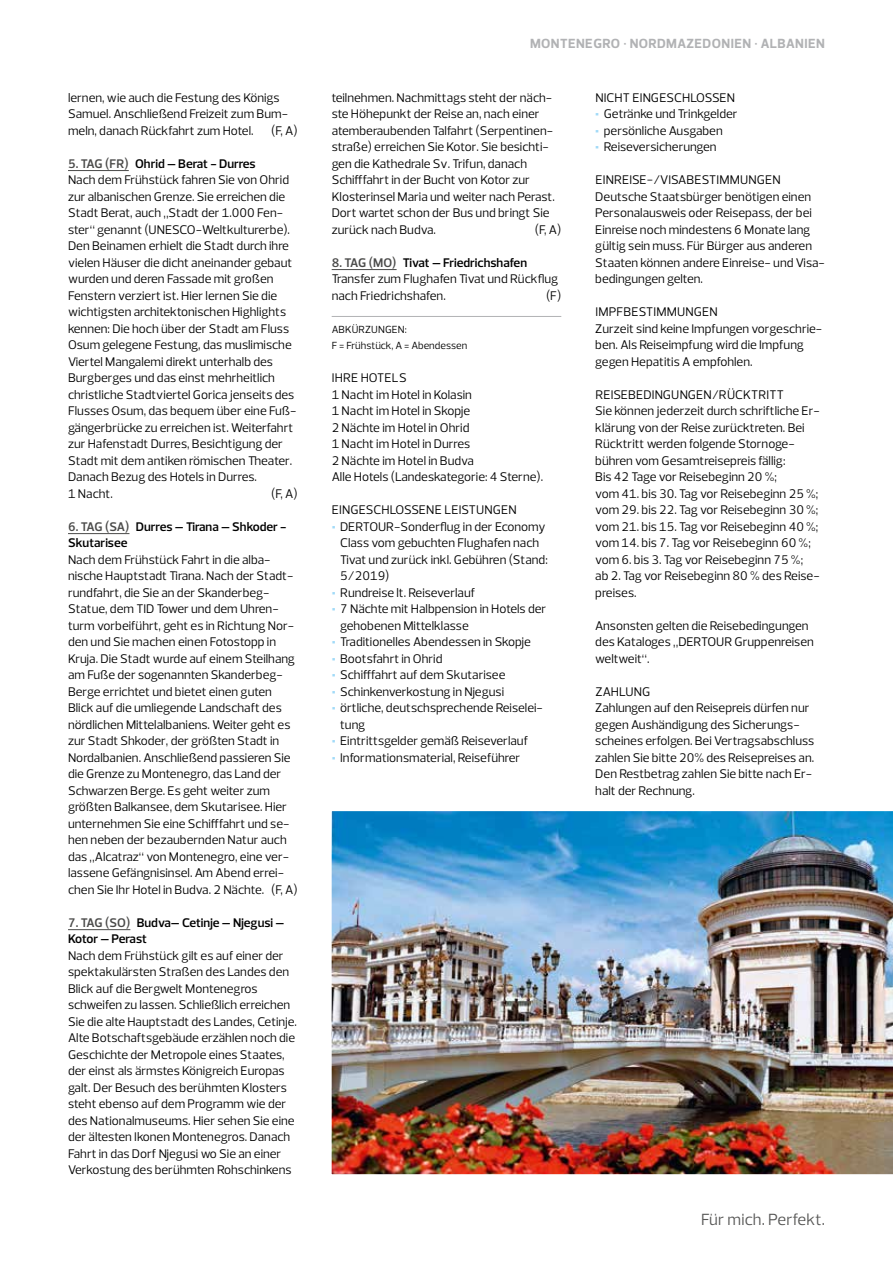
<style>
.page{position:relative;width:893px;height:1263px;background:#fff}
.page>*{position:absolute;margin:0;border:0;box-sizing:border-box;transform-origin:0 0}
.t1{font:16.5px "Prelo";letter-spacing:.01em;color:#575756}
.t2{font:700 13.5px "Prelo";letter-spacing:.035em;color:#b1b2b4}
.t3{font:12.75px/16.5px "Prelo";color:#000}
.t4{font:600 12.75px/16.5px "Prelo";color:#000}
.t5{font:10.5px/16.5px "Prelo";color:#000}
.s1{font-weight:600;color:#4a4a49}
.s2{font-weight:600}
.s3{color:#4a4a49}
.s4{font-weight:900;font-size:15px;color:#a1daf8}
</style>
<div class="page">
<img style="left:331px;top:811px;width:562px;height:364px">
<hr style="left:68px;top:170px;width:61px;height:1px;background:#4a4a49">
<hr style="left:68px;top:533px;width:61px;height:1px;background:#4a4a49">
<hr style="left:68px;top:929px;width:62px;height:1px;background:#4a4a49">
<hr style="left:332px;top:269px;width:65px;height:1px;background:#4a4a49">
<hr style="left:332px;top:316px;width:229px;height:1px;background:#b1b2b4">
<p class="t3" style="left:68px;top:89px;width:221px">lernen, wie auch die Festung des Königs<br>Samuel. Anschließend Freizeit zum Bum&shy;meln, danach Rückfahrt zum Hotel.</p>
<p class="t3" style="left:271px;top:122px;width:28px">(F, A)</p>
<p class="t3" style="left:68px;top:155px;width:230px"><span class="s1">5. TAG (FR)</span> <span class="s2">Ohrid – Berat - Durres<br></span>Nach dem Frühstück fahren Sie von Ohrid zur albanischen Grenze. Sie erreichen die Stadt Berat, auch „Stadt der 1.000 Fen&shy;ster“ genannt (UNESCO-Weltkulturerbe).<br>Den Beinamen erhielt die Stadt durch ihre vielen Häuser die dicht aneinander gebaut wurden und deren Fassade mit großen Fenstern verziert ist. Hier lernen Sie die wichtigsten architektonischen Highlights kennen: Die hoch über der Stadt am Fluss Osum gelegene Festung, das muslimische Viertel Mangalemi direkt unterhalb des Burgberges und das einst mehrheitlich christliche Stadtviertel Gorica jenseits des Flusses Osum, das bequem über eine Fuß&shy;gängerbrücke zu erreichen ist. Weiterfahrt zur Hafenstadt Durres, Besichtigung der Stadt mit dem antiken römischen Theater.<br>Danach Bezug des Hotels in Durres.<br>1 Nacht.</p>
<p class="t3" style="left:271px;top:485px;width:28px">(F, A)</p>
<p class="t4" style="left:68px;top:518px;width:220px"><span class="s3">6. TAG (SA)</span> Durres – Tirana – Shkoder -<br>Skutarisee</p>
<p class="t3" style="left:68px;top:551px;width:231px">Nach dem Frühstück Fahrt in die alba&shy;nische Hauptstadt Tirana. Nach der Stadt&shy;rundfahrt, die Sie an der Skanderbeg-Statue, dem TID Tower und dem Uhren&shy;turm vorbeiführt, geht es in Richtung Nor&shy;den und Sie machen einen Fotostopp in Kruja. Die Stadt wurde auf einem Steilhang am Fuße der sogenannten Skanderbeg-Berge errichtet und bietet einen guten Blick auf die umliegende Landschaft des nördlichen Mittelalbaniens. Weiter geht es zur Stadt Shkoder, der größten Stadt in Nordalbanien. Anschließend passieren Sie die Grenze zu Montenegro, das Land der Schwarzen Berge. Es geht weiter zum größten Balkansee, dem Skutarisee. Hier unternehmen Sie eine Schifffahrt und se&shy;hen neben der bezaubernden Natur auch das „Alcatraz“ von Montenegro, eine ver&shy;lassene Gefängnisinsel. Am Abend errei&shy;chen Sie Ihr Hotel in Budva. 2 Nächte. (F, A)</p>
<p class="t4" style="left:68px;top:914px;width:218px"><span class="s3">7. TAG (SO)</span> Budva– Cetinje – Njegusi –<br>Kotor – Perast</p>
<p class="t3" style="left:68px;top:947px;width:230px">Nach dem Frühstück gilt es auf einer der spektakulärsten Straßen des Landes den Blick auf die Bergwelt Montenegros schweifen zu lassen. Schließlich erreichen Sie die alte Hauptstadt des Landes, Cetinje.<br>Alte Botschaftsgebäude erzählen noch die Geschichte der Metropole eines Staates, der einst als ärmstes Königreich Europas galt. Der Besuch des berühmten Klosters steht ebenso auf dem Programm wie der des Nationalmuseums. Hier sehen Sie eine der ältesten Ikonen Montenegros. Danach Fahrt in das Dorf Njegusi wo Sie an einer Verkostung des berühmten Rohschinkens</p>
<p class="t2" style="left:530px;top:35px;width:296px">MONTENEGRO · NORDMAZEDONIEN · ALBANIEN</p>
<p class="t3" style="left:332px;top:89px;width:225px">teilnehmen. Nachmittags steht der näch&shy;ste Höhepunkt der Reise an, nach einer atemberaubenden Talfahrt (Serpentinen&shy;straße) erreichen Sie Kotor. Sie besichti&shy;gen die Kathedrale Sv. Trifun, danach Schifffahrt in der Bucht von Kotor zur Klosterinsel Maria und weiter nach Perast.<br>Dort wartet schon der Bus und bringt Sie zurück nach Budva.</p>
<p class="t3" style="left:535px;top:221px;width:28px">(F, A)</p>
<p class="t3" style="left:332px;top:254px;width:228px"><span class="s1">8. TAG (MO)</span> <span class="s2">Tivat – Friedrichshafen<br></span>Transfer zum Flughafen Tivat und Rückflug nach Friedrichshafen.</p>
<p class="t3" style="left:546px;top:287px;width:17px">(F)</p>
<p class="t5" style="left:332px;top:321px;width:137px">ABKÜRZUNGEN:<br>F = Frühstück, A = Abendessen</p>
<p class="t3" style="left:332px;top:370px;width:213px">IHRE HOTELS<br>1 Nacht im Hotel in Kolasin<br>1 Nacht im Hotel in Skopje<br>2 Nächte im Hotel in Ohrid<br>1 Nacht im Hotel in Durres<br>2 Nächte im Hotel in Budva<br>Alle Hotels (Landeskategorie: 4 Sterne).</p>
<p class="t3" style="left:332px;top:502px;width:186px">EINGESCHLOSSENE LEISTUNGEN</p>
<p class="t3" style="left:332px;top:518px;width:215px"><span class="s4">·</span> DERTOUR-Sonderflug in der Economy</p>
<p class="t3" style="left:340px;top:535px;width:201px">Class vom gebuchten Flughafen nach</p>
<p class="t3" style="left:340px;top:551px;width:209px">Tivat und zurück inkl. Gebühren (Stand:</p>
<p class="t3" style="left:340px;top:568px;width:51px">5/2019)</p>
<p class="t3" style="left:332px;top:584px;width:145px"><span class="s4">·</span> Rundreise lt. Reiseverlauf</p>
<p class="t3" style="left:332px;top:601px;width:216px"><span class="s4">·</span> 7 Nächte mit Halbpension in Hotels der</p>
<p class="t3" style="left:340px;top:617px;width:130px">gehobenen Mittelklasse</p>
<p class="t3" style="left:332px;top:634px;width:201px"><span class="s4">·</span> Traditionelles Abendessen in Skopje</p>
<p class="t3" style="left:332px;top:650px;width:112px"><span class="s4">·</span> Bootsfahrt in Ohrid</p>
<p class="t3" style="left:332px;top:667px;width:175px"><span class="s4">·</span> Schifffahrt auf dem Skutarisee</p>
<p class="t3" style="left:332px;top:683px;width:174px"><span class="s4">·</span> Schinkenverkostung in Njegusi</p>
<p class="t3" style="left:332px;top:700px;width:213px"><span class="s4">·</span> örtliche, deutschsprechende Reiselei-</p>
<p class="t3" style="left:340px;top:716px;width:27px">tung</p>
<p class="t3" style="left:332px;top:733px;width:198px"><span class="s4">·</span> Eintrittsgelder gemäß Reiseverlauf</p>
<p class="t3" style="left:332px;top:749px;width:190px"><span class="s4">·</span> Informationsmaterial, Reiseführer</p>
<p class="t3" style="left:595px;top:89px;width:144px">NICHT EINGESCHLOSSEN <span class="s4">·</span> Getränke und Trinkgelder <span class="s4">·</span> persönliche Ausgaben<br><span class="s4">·</span> Reiseversicherungen</p>
<p class="t3" style="left:595px;top:172px;width:231px">EINREISE-/VISABESTIMMUNGEN Deutsche Staatsbürger benötigen einen Personalausweis oder Reisepass, der bei Einreise noch mindestens 6 Monate lang gültig sein muss. Für Bürger aus anderen Staaten können andere Einreise- und Visa&shy;bedingungen gelten.</p>
<p class="t3" style="left:595px;top:304px;width:228px">IMPFBESTIMMUNGEN<br>Zurzeit sind keine Impfungen vorgeschrie&shy;ben. Als Reiseimpfung wird die Impfung gegen Hepatitis A empfohlen.</p>
<p class="t3" style="left:595px;top:386px;width:226px">REISEBEDINGUNGEN/RÜCKTRITT<br>Sie können jederzeit durch schriftliche Er&shy;klärung von der Reise zurücktreten. Bei Rücktritt werden folgende Stornoge&shy;bühren vom Gesamtreisepreis fällig:<br>Bis 42 Tage vor Reisebeginn 20 %;<br>vom 41. bis 30. Tag vor Reisebeginn 25 %; vom 29. bis 22. Tag vor Reisebeginn 30 %; vom 21. bis 15. Tag vor Reisebeginn 40 %; vom 14. bis 7. Tag vor Reisebeginn 60 %; vom 6. bis 3. Tag vor Reisebeginn 75 %;<br>ab 2. Tag vor Reisebeginn 80 % des Reise&shy;preises.</p>
<p class="t3" style="left:595px;top:617px;width:220px">Ansonsten gelten die Reisebedingungen des Kataloges „DERTOUR Gruppenreisen weltweit“.</p>
<p class="t3" style="left:595px;top:683px;width:221px">ZAHLUNG<br>Zahlungen auf den Reisepreis dürfen nur gegen Aushändigung des Sicherungs&shy;scheines erfolgen. Bei Vertragsabschluss zahlen Sie bitte 20% des Reisepreises an.<br>Den Restbetrag zahlen Sie bitte nach Er&shy;halt der Rechnung.</p>
<p class="t1" style="left:701px;top:1209px;width:125px">Für mich. Perfekt.</p>
</div>
